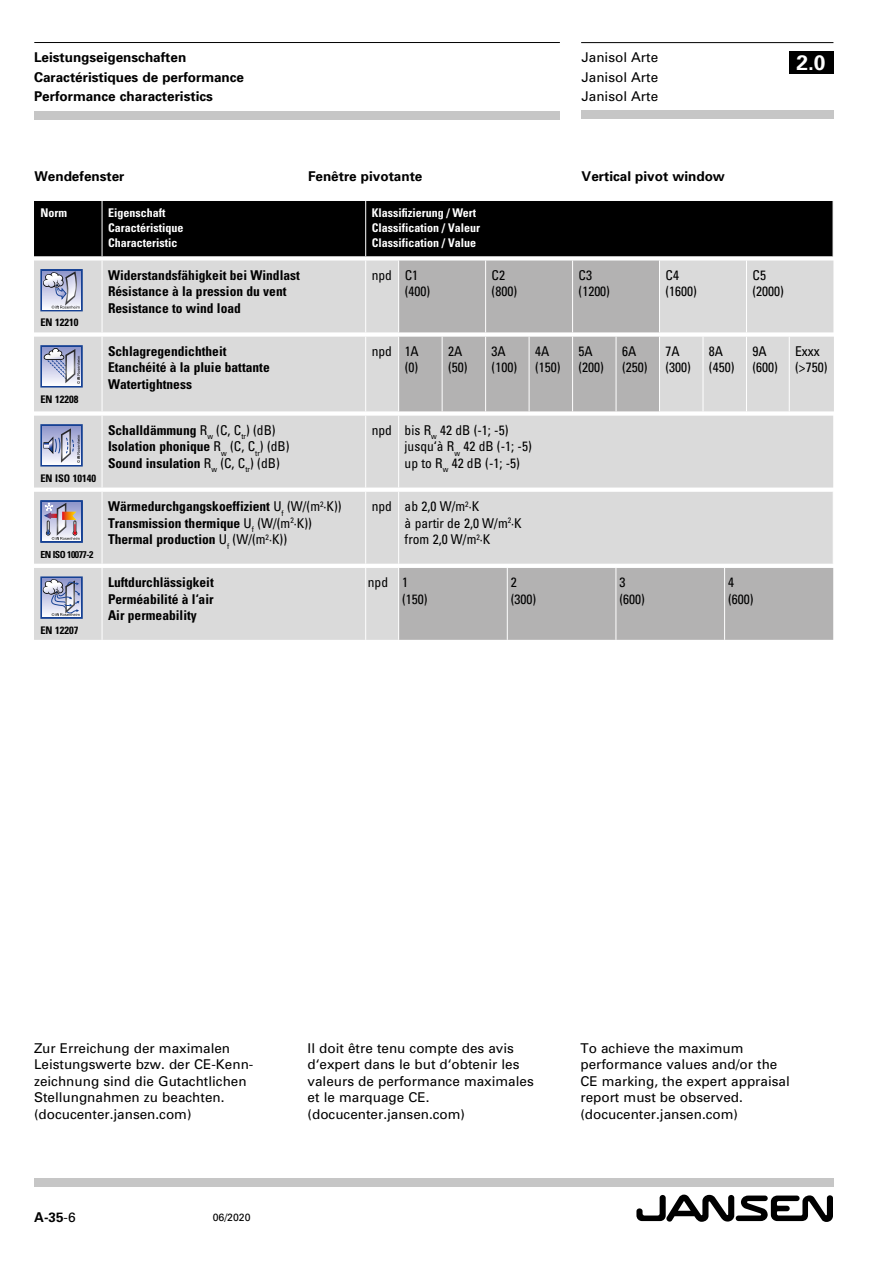
<style>
.page{position:relative;width:893px;height:1263px;background:#fff}
.page>*{position:absolute;margin:0;border:0;box-sizing:border-box;transform-origin:0 0}
.t1{font:700 21px "Univers";color:#fff}
.t2{font:13.5px/16.5px "Univers";color:#000}
.t3{font:700 condensed 13.5px/16.5px "Univers";color:#000}
.t4{font:condensed 13.5px/16.5px "Univers";color:#000}
.t5{font:700 13.5px/19.5px "Univers";color:#000}
.t6{font:700 condensed 12px/15px "Univers";color:#fff}
.t7{font:700 condensed 10.5px "Univers";color:#000}
.t8{font:10.5px "Univers";color:#000}
.t9{font:700 condensed 9.75px "Univers";letter-spacing:-.05em;color:#000}
.s1{font-weight:400}
</style>
<div class="page">
<div style="left:34px;top:1178px;width:799px;height:8px;background:#c6c6c6"></div>
<svg style="left:636px;top:1194px;width:197px;height:28px"></svg>
<div style="left:34px;top:111px;width:526px;height:8px;background:#c6c6c6"></div>
<hr style="left:34px;top:42px;width:526px;height:1px;background:#000">
<div style="left:581px;top:111px;width:252px;height:8px;background:#c6c6c6"></div>
<hr style="left:581px;top:42px;width:252px;height:1px;background:#000">
<div style="left:788px;top:51px;width:45px;height:22px;background:#000"></div>
<svg style="left:34px;top:201px;width:799px;height:210px;background:#989899"></svg>
<div style="left:34px;top:416px;width:799px;height:71px;background:#dadada"></div>
<hr style="left:102px;top:416px;width:1px;height:71px;background:#fff">
<hr style="left:365px;top:416px;width:1px;height:71px;background:#fff">
<hr style="left:398px;top:416px;width:1px;height:71px;background:#fff">
<svg style="left:40px;top:424px;width:43px;height:42px;background:#9ca5c7"></svg>
<div style="left:34px;top:492px;width:799px;height:72px;background:#dadada"></div>
<hr style="left:102px;top:492px;width:1px;height:72px;background:#fff">
<hr style="left:365px;top:492px;width:1px;height:72px;background:#fff">
<hr style="left:398px;top:492px;width:1px;height:72px;background:#fff">
<svg style="left:40px;top:500px;width:43px;height:43px;background:#9f9db7"></svg>
<svg style="left:34px;top:568px;width:799px;height:72px;background:#c3c3c4"></svg>
<p class="t5" style="left:34px;top:47px;width:212px">Leistungseigenschaften<br>Caractéristiques de performance<br>Performance characteristics</p>
<p class="t2" style="left:581px;top:47px;width:78px;line-height:19.5px;text-align:justify">Janisol Arte Janisol Arte Janisol Arte</p>
<h1 class="t1" style="left:796px;top:49px;width:31px">2.0</h1>
<p class="t5" style="left:34px;top:166px;width:92px">Wendefenster</p>
<p class="t5" style="left:308px;top:166px;width:116px">Fenêtre pivotante</p>
<p class="t5" style="left:582px;top:166px;width:145px">Vertical pivot window</p>
<p class="t6" style="left:40px;top:205px;width:28px">Norm</p>
<p class="t6" style="left:108px;top:205px;width:77px">Eigenschaft<br>Caractéristique<br>Characteristic</p>
<p class="t6" style="left:372px;top:205px;width:110px">Klassifizierung / Wert<br>Classification / Valeur<br>Classification / Value</p>
<p class="t7" style="left:40px;top:316px;width:40px">EN 12210</p>
<p class="t3" style="left:108px;top:267px;width:193px">Widerstandsfähigkeit bei Windlast<br>Résistance à la pression du vent<br>Resistance to wind load</p>
<p class="t4" style="left:405px;top:267px;width:27px;text-indent:-33px">npd C1 (400)</p>
<p class="t4" style="left:492px;top:267px;width:27px">C2 (800)</p>
<p class="t4" style="left:579px;top:267px;width:33px">C3 (1200)</p>
<p class="t4" style="left:665px;top:267px;width:33px">C4 (1600)</p>
<p class="t4" style="left:752px;top:267px;width:33px">C5 (2000)</p>
<p class="t7" style="left:40px;top:392px;width:40px">EN 12208</p>
<p class="t7" style="left:40px;top:471px;width:57px">EN ISO 10140</p>
<p class="t9" style="left:40px;top:548px;width:55px">EN ISO 10077-2</p>
<p class="t7" style="left:40px;top:624px;width:40px">EN 12207</p>
<p class="t3" style="left:108px;top:343px;width:163px">Schlagregendichtheit<br>Etanchéité à la pluie battante<br>Watertightness</p>
<p class="t4" style="left:372px;top:343px;width:49px;text-align:right">npd 1A (0)</p>
<p class="t4" style="left:448px;top:343px;width:21px">2A (50)</p>
<p class="t4" style="left:492px;top:343px;width:27px">3A (100)</p>
<p class="t4" style="left:535px;top:343px;width:27px">4A (150)</p>
<p class="t4" style="left:579px;top:343px;width:27px">5A (200)</p>
<p class="t4" style="left:622px;top:343px;width:27px">6A (250)</p>
<p class="t4" style="left:665px;top:343px;width:27px">7A (300)</p>
<p class="t4" style="left:709px;top:343px;width:27px">8A (450)</p>
<p class="t4" style="left:752px;top:343px;width:27px">9A (600)</p>
<p class="t4" style="left:795px;top:343px;width:34px">Exxx (&gt;750)</p>
<p class="t3" style="left:108px;top:422px;width:183px">Schalldämmung <span class="s1">R</span><sub>w</sub> <span class="s1">(C, C</span><sub>tr</sub><span class="s1">) (dB)<br></span>Isolation phonique <span class="s1">R</span><sub>w</sub> <span class="s1">(C, C</span><sub>tr</sub><span class="s1">) (dB)<br></span>Sound insulation <span class="s1">R</span><sub>w</sub> <span class="s1">(C, C</span><sub>tr</sub><span class="s1">) (dB)</span></p>
<p class="t4" style="left:405px;top:422px;width:129px;text-indent:-33px">npd bis R<sub>w</sub> 42 dB (-1; -5) jusqu‘à R<sub>w</sub> 42 dB (-1; -5) up to R<sub>w</sub> 42 dB (-1; -5)</p>
<p class="t3" style="left:108px;top:498px;width:235px">Wärmedurchgangskoeffizient <span class="s1">U</span><sub>f</sub> <span class="s1">(W/(m</span><sup>2</sup><span class="s1">·K))<br></span>Transmission thermique <span class="s1">U</span><sub>f</sub> <span class="s1">(W/(m</span><sup>2</sup><span class="s1">·K))<br></span>Thermal production <span class="s1">U</span><sub>f</sub> <span class="s1">(W/(m</span><sup>2</sup><span class="s1">·K))</span></p>
<p class="t4" style="left:405px;top:498px;width:119px;text-indent:-33px">npd ab 2,0 W/m<sup>2</sup>·K<br>à partir de 2,0 W/m<sup>2</sup>·K from 2,0 W/m<sup>2</sup>·K</p>
<p class="t3" style="left:108px;top:574px;width:107px;text-align:justify">Luftdurchlässigkeit Perméabilité à l‘air Air permeability</p>
<p class="t4" style="left:402px;top:574px;width:27px;text-indent:-34px">npd 1 (150)</p>
<p class="t4" style="left:511px;top:574px;width:27px">2 (300)</p>
<p class="t4" style="left:619px;top:574px;width:27px">3 (600)</p>
<p class="t4" style="left:728px;top:574px;width:27px">4 (600)</p>
<p class="t2" style="left:34px;top:1039px;width:221px">Zur Erreichung der maximalen<br>Leistungswerte bzw. der CE-Kenn&shy;zeichnung sind die Gutachtlichen<br>Stellungnahmen zu beachten. (docucenter.jansen.com)</p>
<p class="t2" style="left:308px;top:1039px;width:228px">Il doit être tenu compte des avis d‘expert dans le but d‘obtenir les valeurs de performance maximales et le marquage CE. (docucenter.jansen.com)</p>
<p class="t2" style="left:580px;top:1039px;width:211px">To achieve the maximum performance values and/or the<br>CE marking, the expert appraisal report must be observed. (docucenter.jansen.com)</p>
<p class="t5" style="left:34px;top:1207px;width:43px">A-35<span class="s1">-6</span></p>
<p class="t8" style="left:213px;top:1211px;width:39px">06/2020</p>
</div>
